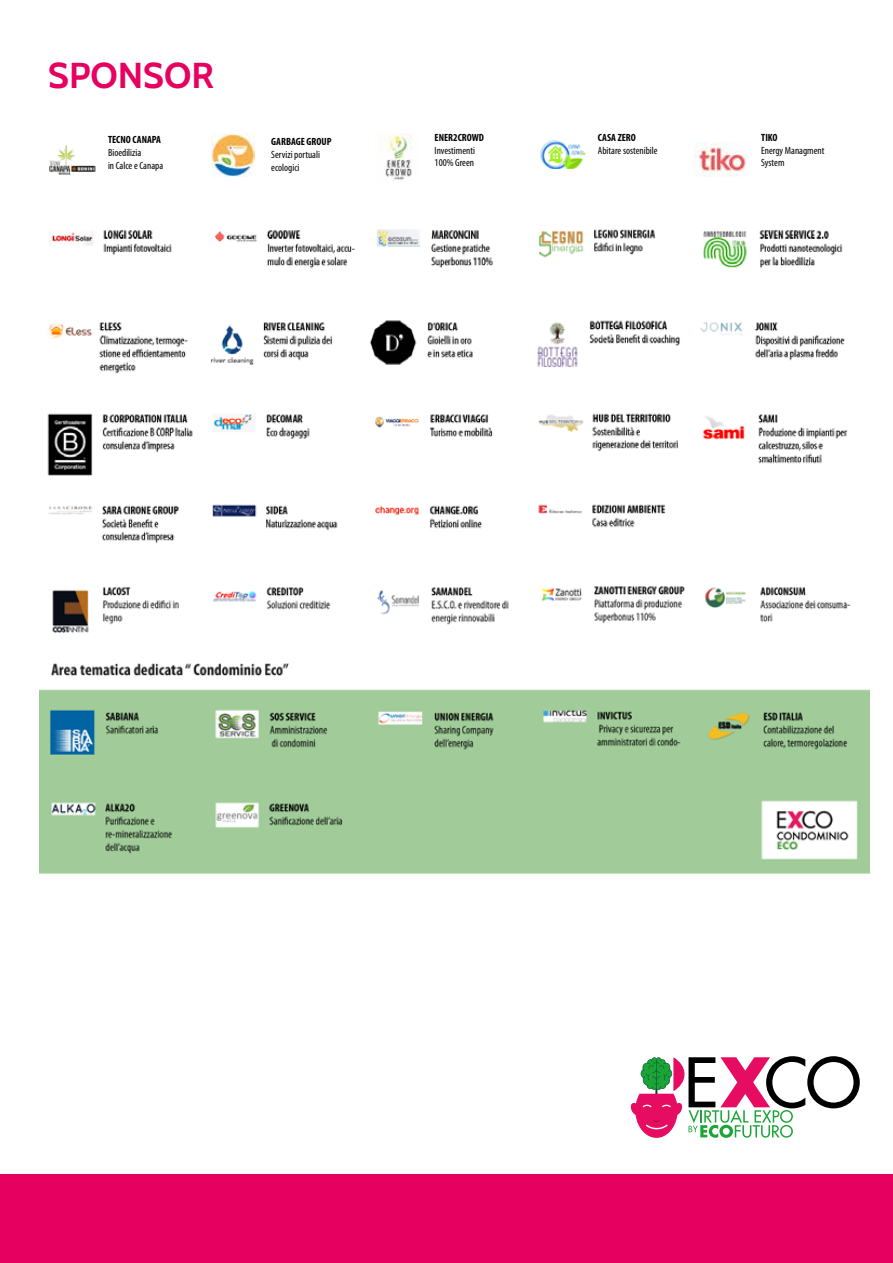
<style>
.page{position:relative;width:893px;height:1263px;background:#fff}
.page>*{position:absolute;margin:0;border:0;box-sizing:border-box;transform-origin:0 0}
.t1{font:700 36px "Cabin";color:#e60060}
.t2{font:condensed 10.5px/12.6px "Myriad Pro";color:#000}
.t3{font:700 condensed 10.5px "Myriad Pro";color:#000}
</style>
<div class="page">
<img style="left:50px;top:229px;width:793px;height:40px">
<img style="left:47px;top:320px;width:801px;height:224px">
<div style="left:0;top:1175px;width:893px;height:88px;background:#e60060"></div>
<img style="left:379px;top:133px;width:33px;height:48px">
<img style="left:50px;top:145px;width:46px;height:30px">
<img style="left:212px;top:133px;width:42px;height:43px">
<img style="left:540px;top:140px;width:46px;height:29px">
<img style="left:694px;top:142px;width:53px;height:35px">
<img style="left:39px;top:586px;width:831px;height:288px">
<svg style="left:630px;top:1056px;width:230px;height:82px"></svg>
<h1 class="t1" style="left:48px;top:53px;width:167px">SPONSOR</h1>
<p class="t3" style="left:108px;top:133px;width:55px">TECNO CANAPA</p>
<p class="t2" style="left:108px;top:146px;width:57px">Bioedilizia<br>in Calce e Canapa</p>
<p class="t3" style="left:271px;top:135px;width:62px">GARBAGE GROUP</p>
<p class="t2" style="left:271px;top:148px;width:50px">Servizi portuali ecologici</p>
<p class="t3" style="left:435px;top:131px;width:51px">ENER2CROWD</p>
<p class="t2" style="left:435px;top:144px;width:42px">Investimenti<br>100% Green</p>
<p class="t3" style="left:598px;top:131px;width:39px">CASA ZERO</p>
<p class="t2" style="left:598px;top:144px;width:61px">Abitare sostenibile</p>
<p class="t3" style="left:761px;top:131px;width:18px">TIKO</p>
<p class="t2" style="left:761px;top:144px;width:65px">Energy Managment<br>System</p>
</div>
